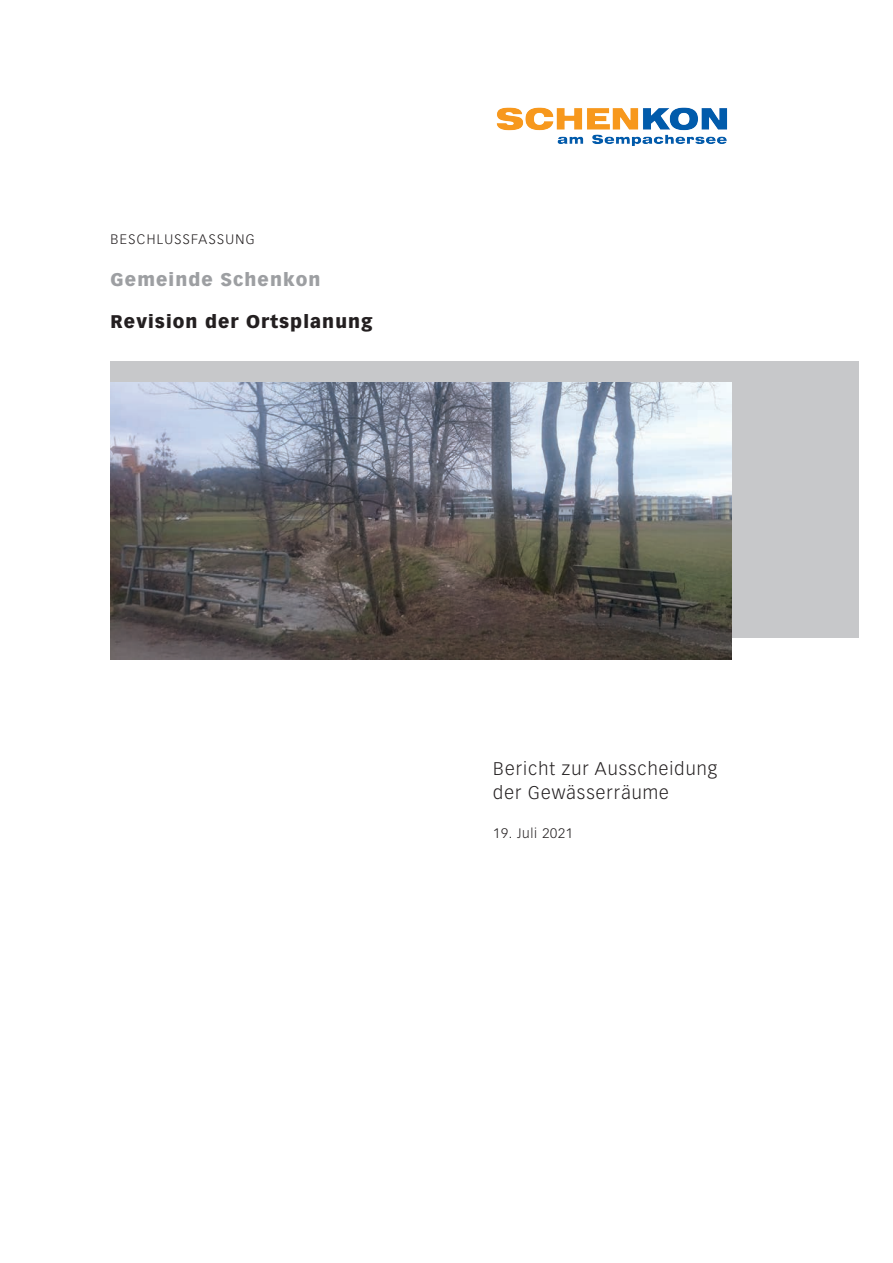
<style>
.page{position:relative;width:893px;height:1263px;background:#fff}
.page>*{position:absolute;margin:0;border:0;box-sizing:border-box;transform-origin:0 0}
.t1{font:300 18px/24px "Vectora LH";letter-spacing:.06em;color:#231f20}
.t2{font:900 18px "Vectora LH";letter-spacing:.06em;color:#231f20}
.t3{font:900 18px "Vectora LH";letter-spacing:.06em;color:#9d9fa2}
.t4{font:300 13.5px "Vectora LH";letter-spacing:.1em;color:#231f20}
.t5{font:300 13.5px "Vectora LH";letter-spacing:.06em;color:#231f20}
</style>
<div class="page">
<div style="left:111px;top:361px;width:748px;height:277px;background:#c7c8ca"></div>
<img style="left:111px;top:383px;width:620px;height:276px">
<img style="left:496px;top:107px;width:232px;height:39px">
<p class="t4" style="left:111px;top:231px;width:146px">BESCHLUSSFASSUNG</p>
<p class="t3" style="left:111px;top:268px;width:212px">Gemeinde Schenkon</p>
<p class="t2" style="left:111px;top:310px;width:263px">Revision der Ortsplanung</p>
<p class="t1" style="left:493px;top:756px;width:225px">Bericht zur Ausscheidung der Gewässerräume</p>
<p class="t5" style="left:493px;top:825px;width:81px">19. Juli 2021</p>
</div>
